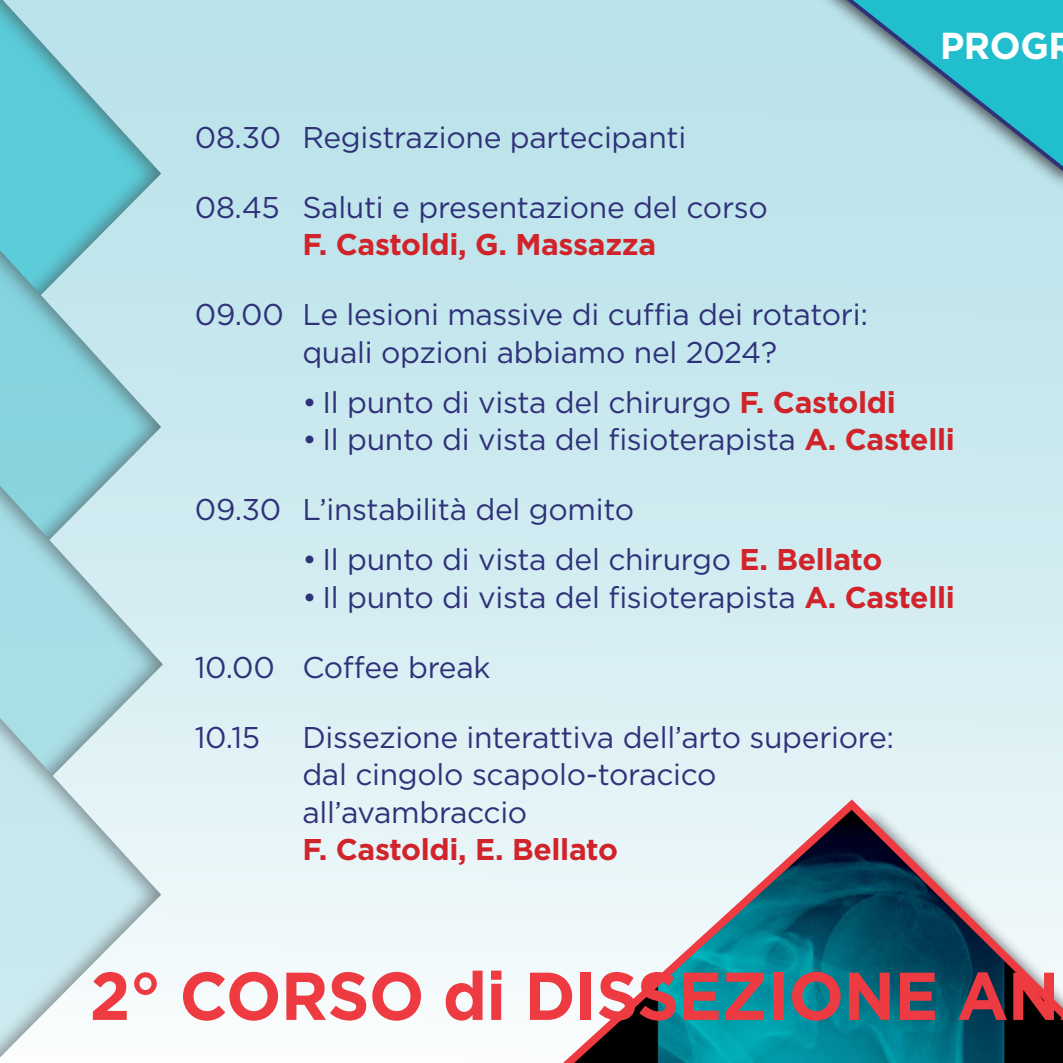
<style>
.page{position:relative;width:1063px;height:1063px;background:#fff}
.page>*{position:absolute;margin:0;border:0;box-sizing:border-box;transform-origin:0 0}
.t1{font:700 67.5px "Gotham";letter-spacing:-.01em;color:#ee3a41}
.t2{font:700 37.5px "Gotham";letter-spacing:-.01em;color:#fff}
.t3{font:30px/37.5px "Gotham";letter-spacing:-.01em;color:#303279;text-align:center}
.t4{font:700 30px "Gotham";letter-spacing:-.01em;color:#d1232a}
.s1{font-weight:700;color:#d1232a}
</style>
<div class="page">
<div style="left:0;top:0;width:1063px;height:1063px;background:linear-gradient(to bottom,#b2dfe8,#f5fafc)"></div>
<div style="left:0;top:0;width:161px;height:357px;background:#231f20;opacity:.75"></div>
<div style="left:0;top:223px;width:161px;height:387px;background:#231f20;opacity:.75"></div>
<div style="left:0;top:461px;width:163px;height:387px;background:#231f20;opacity:.75"></div>
<div style="left:0;top:691px;width:161px;height:372px;background:#231f20;opacity:.75"></div>
<svg style="left:506px;top:794px;width:557px;height:269px;background:#82aab3"></svg>
<div style="left:756px;top:0;width:307px;height:192px;background:#bde3eb"></div>
<svg style="left:825px;top:0;width:238px;height:175px"></svg>
<p class="t3" style="left:195px;top:118px;width:493px">08.30 Registrazione partecipanti</p>
<p class="t3" style="left:195px;top:188px;width:575px">08.45 Saluti e presentazione del corso</p>
<p class="t4" style="left:195px;top:225px;width:65px">F</p>
<p class="t4" style="left:319px;top:225px;width:339px">. Castoldi, G. Massazza</p>
<p class="t2" style="left:940px;top:21px;width:136px">progr</p>
<p class="t3" style="left:195px;top:295px;width:675px">09.00 Le lesioni massive di cuffia dei rotatori: quali opzioni abbiamo nel 2024?</p>
<p class="t3" style="left:302px;top:383px;width:595px">• Il punto di vista del chirurgo <span class="s1">F. Castoldi</span></p>
<p class="t3" style="left:302px;top:420px;width:654px">• Il punto di vista del fisioterapista <span class="s1">A. Castelli</span></p>
<p class="t3" style="left:195px;top:490px;width:441px">09.30 L’instabilità del gomito</p>
<p class="t3" style="left:302px;top:540px;width:581px">• Il punto di vista del chirurgo <span class="s1">E. Bellato</span></p>
<p class="t3" style="left:302px;top:578px;width:654px">• Il punto di vista del fisioterapista <span class="s1">A. Castelli</span></p>
<p class="t3" style="left:195px;top:648px;width:297px">10.00 Coffee break</p>
<p class="t3" style="left:195px;top:718px;width:67px">10.15</p>
<p class="t3" style="left:302px;top:718px;width:593px;text-align:left">Dissezione interattiva dell’arto superiore: dal cingolo scapolo-toracico all’avambraccio</p>
<p class="t4" style="left:302px;top:830px;width:317px">F. Castoldi, E. Bellato</p>
<h1 class="t1" style="left:90px;top:951px;width:971px">2° corso di dissezione an</h1>
</div>
